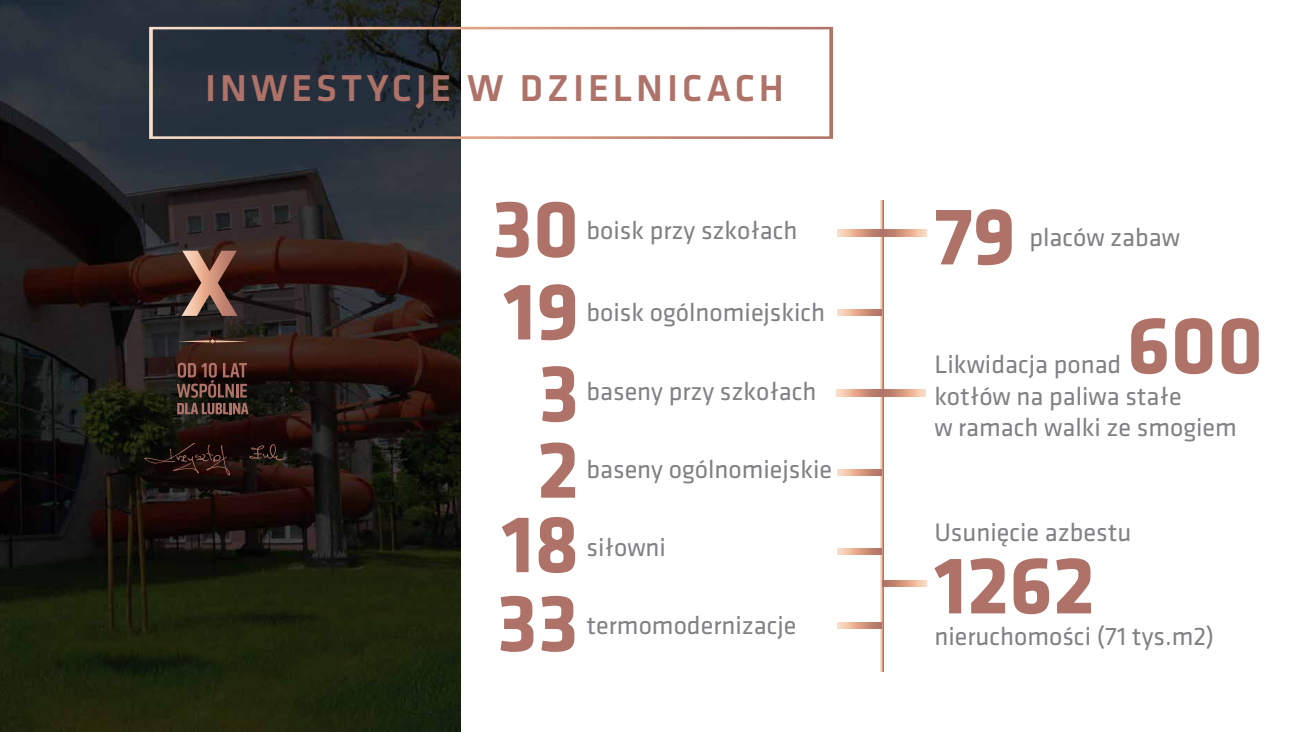
<style>
.page{position:relative;width:1309px;height:732px;background:#fff}
.page>*{position:absolute;margin:0;border:0;box-sizing:border-box;transform-origin:0 0}
.t1{font:700 84.12px/77.5px "Klavika";color:#ae7268;text-align:center}
.t2{font:500 38.75px "Klavika";letter-spacing:.1em;color:#ae7268}
.t3{font:26.25px/31.5px "Klavika";color:#808184}
</style>
<div class="page">
<img style="left:0;top:0;width:460px;height:731px">
<svg style="left:149px;top:27px;width:684px;height:112px"></svg>
<svg style="left:177px;top:339px;width:71px;height:4px"></svg>
<svg style="left:182px;top:250px;width:56px;height:66px;background:#825b4d"></svg>
<svg style="left:177px;top:362px;width:72px;height:52px;background:#51342d"></svg>
<svg style="left:250px;top:443px;width:37px;height:17px"></svg>
<svg style="left:144px;top:443px;width:86px;height:32px;background:#241310"></svg>
<svg style="left:880px;top:200px;width:3px;height:470px"></svg>
<svg style="left:838px;top:230px;width:44px;height:6px"></svg>
<svg style="left:838px;top:309px;width:44px;height:6px"></svg>
<svg style="left:837px;top:389px;width:44px;height:7px"></svg>
<svg style="left:838px;top:469px;width:44px;height:6px"></svg>
<svg style="left:838px;top:548px;width:44px;height:6px"></svg>
<svg style="left:838px;top:622px;width:44px;height:6px"></svg>
<svg style="left:883px;top:230px;width:44px;height:6px"></svg>
<svg style="left:881px;top:389px;width:44px;height:7px"></svg>
<svg style="left:883px;top:580px;width:44px;height:6px"></svg>
<h2 class="t2" style="left:205px;top:62px;width:580px">INWESTYCJE W DZIELNICACH</h2>
<h1 class="t1" style="left:492px;top:186px;width:89px">30</h1>
<h1 class="t1" style="left:502px;top:269px;width:79px">19<br>3<br>2<br>18</h1>
<h1 class="t1" style="left:497px;top:580px;width:83px">33</h1>
<p class="t3" style="left:586px;top:214px;width:213px">boisk przy szkołach</p>
<p class="t3" style="left:586px;top:295px;width:240px">boisk ogólnomiejskich</p>
<p class="t3" style="left:586px;top:374px;width:231px">baseny przy szkołach</p>
<p class="t3" style="left:586px;top:453px;width:247px">baseny ogólnomiejskie</p>
<p class="t3" style="left:586px;top:530px;width:81px">siłowni</p>
<p class="t3" style="left:586px;top:608px;width:211px">termomodernizacje</p>
<h1 class="t1" style="left:934px;top:194px;width:83px">79</h1>
<p class="t3" style="left:1029px;top:220px;width:152px">placów zabaw</p>
<h1 class="t1" style="left:1127px;top:303px;width:138px">600</h1>
<p class="t3" style="left:934px;top:379px;width:304px">kotłów na paliwa stałe<br>w ramach walki ze smogiem</p>
<p class="t3" style="left:934px;top:348px;width:188px">Likwidacja ponad</p>
<p class="t3" style="left:934px;top:515px;width:198px">Usunięcie azbestu</p>
<h1 class="t1" style="left:934px;top:542px;width:162px">1262</h1>
<p class="t3" style="left:934px;top:619px;width:281px">nieruchomości (71 tys.m2)</p>
</div>
